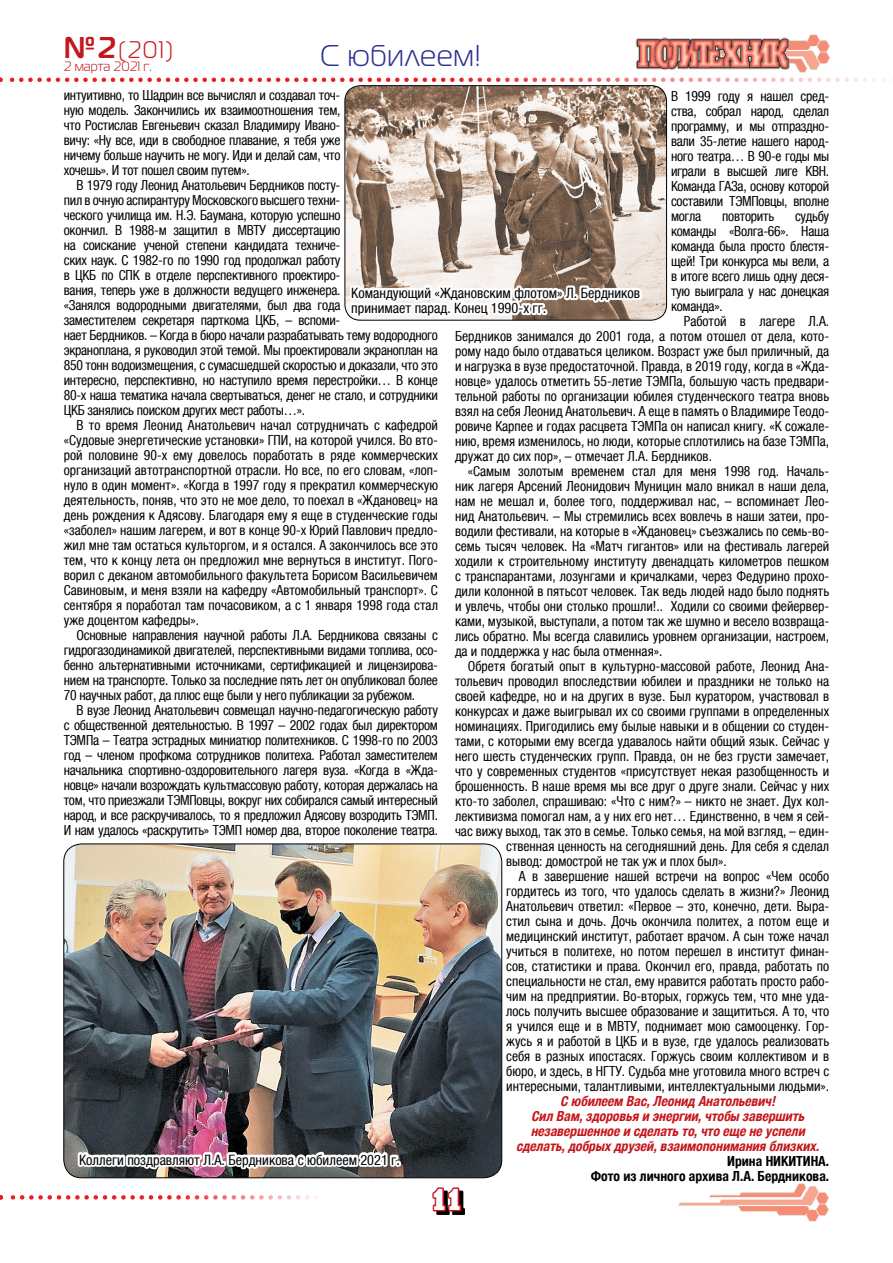
<style>
.page{position:relative;width:893px;height:1263px;background:#fff}
.page>*{position:absolute;margin:0;border:0;box-sizing:border-box;transform-origin:0 0}
.t1{font:30px "Magistral C";letter-spacing:.035em;color:#2e3092}
.t2{font:30px "Xenia Bold Cyrillic";color:#fff}
.t3{font:24px "Magistral C";color:#c4161c}
.t4{font:condensed 14.25px/15px "Helvetica Neue LTCYR";color:#000}
.t5{font:condensed 13.95px/15px "Helvetica Neue LTCYR";color:#000;text-align:justify}
.t6{font:condensed 13.95px/15px "Helvetica Neue LTCYR";letter-spacing:-.02em;color:#000}
.t7{font:italic 700 condensed 13.95px/15px "Helvetica Neue LTCYR";color:#c4161c;text-align:center}
.t8{font:700 condensed 13.95px/15px "Helvetica Neue LTCYR";color:#000;text-align:right}
.t9{font:13.5px "Magistral C";color:#c4161c}
.s1{font-weight:700;font-size:30px}
</style>
<div class="page">
<img style="left:793px;top:34px;width:36px;height:39px">
<img style="left:635px;top:37px;width:158px;height:34px">
<svg style="left:0;top:78px;width:884px;height:4px"></svg>
<img style="left:678px;top:1183px;width:151px;height:39px">
<svg style="left:436px;top:1191px;width:29px;height:24px"></svg>
<svg style="left:432px;top:1187px;width:31px;height:26px"></svg>
<img style="left:345px;top:86px;width:322px;height:234px">
<img style="left:64px;top:844px;width:438px;height:334px">
<img style="left:0;top:1121px;width:401px;height:79px">
<svg style="left:347px;top:259px;width:299px;height:62px"></svg>
<h2 class="t3" style="left:64px;top:37px;width:111px"><span class="s1">№2</span>(201)</h2>
<p class="t9" style="left:64px;top:59px;width:89px">2 марта 2021 г.</p>
<h1 class="t1" style="left:320px;top:39px;width:162px">С юбилеем!</h1>
<p class="t5" style="left:64px;top:88px;width:278px">интуитивно, то Шадрин все вычислял и создавал точ&shy;ную модель. Закончились их взаимоотношения тем, что Ростислав Евгеньевич сказал Владимиру Ивано&shy;вичу: «Ну все, иди в свободное плавание, я тебя уже ничему больше научить не могу. Иди и делай сам, что хочешь». И тот пошел своим путем».</p>
<p class="t6" style="left:64px;top:178px;width:376px;text-indent:13px">В 1979 году Леонид Анатольевич Бердников посту-<br>пил в очную аспирантуру Московского высшего техни-<br>ческого училища им. Н.Э. Баумана, которую успешно<br>окончил. В 1988-м защитил в МВТУ диссертацию<br>на соискание ученой степени кандидата техниче-<br>ских наук. С 1982-го по 1990 год продолжал работу<br>в ЦКБ по СПК в отделе перспективного проектиро-<br>вания, теперь уже в должности ведущего инженера.<br>«Занялся водородными двигателями, был два года<br>заместителем секретаря парткома ЦКБ, – вспоми-<br>нает Бердников. – Когда в бюро начали разрабатывать тему водородного экраноплана, я руководил этой темой. Мы проектировали экраноплан на 850 тонн водоизмещения, с сумасшедшей скоростью и доказали, что это интересно, перспективно, но наступило время перестройки… В конце 80-х наша тематика начала свертываться, денег не стало, и сотрудники ЦКБ занялись поиском других мест работы…».</p>
<p class="t5" style="left:64px;top:418px;width:376px;text-indent:13px">В то время Леонид Анатольевич начал сотрудничать с кафедрой «Судовые энергетические установки» ГПИ, на которой учился. Во вто&shy;рой половине 90-х ему довелось поработать в ряде коммерческих организаций автотранспортной отрасли. Но все, по его словам, «лоп&shy;нуло в один момент». «Когда в 1997 году я прекратил коммерческую деятельность, поняв, что это не мое дело, то поехал в «Ждановец» на день рождения к Адясову. Благодаря ему я еще в студенческие годы «заболел» нашим лагерем, и вот в конце 90-х Юрий Павлович предло&shy;жил мне там остаться культоргом, и я остался. А закончилось все это тем, что к концу лета он предложил мне вернуться в институт. Пого&shy;ворил с деканом автомобильного факультета Борисом Васильевичем Савиновым, и меня взяли на кафедру «Автомобильный транспорт». С сентября я поработал там почасовиком, а с 1 января 1998 года стал уже доцентом кафедры».</p>
<p class="t5" style="left:64px;top:628px;width:376px;text-indent:13px">Основные направления научной работы Л.А. Бердникова связаны с гидрогазодинамикой двигателей, перспективными видами топлива, осо&shy;бенно альтернативными источниками, сертификацией и лицензирова&shy;нием на транспорте. Только за последние пять лет он опубликовал более 70 научных работ, да плюс еще были у него публикации за рубежом.</p>
<p class="t5" style="left:64px;top:703px;width:376px;text-indent:13px">В вузе Леонид Анатольевич совмещал научно-педагогическую работу с общественной деятельностью. В 1997 – 2002 годах был директором ТЭМПа – Театра эстрадных миниатюр политехников. С 1998-го по 2003 год – членом профкома сотрудников политеха. Работал заместителем начальника спортивно-оздоровительного лагеря вуза. «Когда в «Жда&shy;новце» начали возрождать культмассовую работу, которая держалась на том, что приезжали ТЭМПовцы, вокруг них собирался самый интересный народ, и все раскручивалось, то я предложил Адясову возродить ТЭМП.<br>И нам удалось «раскрутить» ТЭМП номер два, второе поколение театра.</p>
<p class="t5" style="left:671px;top:89px;width:160px">В 1999 году я нашел сред&shy;ства, собрал народ, сделал программу, и мы отпраздно&shy;вали 35-летие нашего народ&shy;ного театра… В 90-е годы мы играли в высшей лиге КВН.<br>Команда ГАЗа, основу которой составили ТЭМПовцы, вполне могла</p>
<p class="t5" style="left:671px;top:209px;width:160px;text-indent:124px">судьбу команды «Волга-66». Наша команда была просто блестя&shy;щей! Три конкурса мы вели, а в итоге всего лишь одну деся&shy;тую выиграла у нас донецкая команда».</p>
<p class="t5" style="left:455px;top:314px;width:376px;text-indent:229px">Работой в лагере Л.А.<br>Бердников занимался до 2001 года, а потом отошел от дела, кото&shy;рому надо было отдаваться целиком. Возраст уже был приличный, да и нагрузка в вузе предостаточной. Правда, в 2019 году, когда в «Жда&shy;новце» удалось отметить 55-летие ТЭМПа, большую часть предвари&shy;тельной работы по организации юбилея студенческого театра вновь взял на себя Леонид Анатольевич. А еще в память о Владимире Теодо&shy;ровиче Карпее и годах расцвета ТЭМПа он написал книгу. «К сожале&shy;нию, время изменилось, но люди, которые сплотились на базе ТЭМПа, дружат до сих пор», – отмечает Л.А. Бердников.</p>
<p class="t5" style="left:455px;top:464px;width:376px;text-indent:13px">«Самым золотым временем стал для меня 1998 год. Началь&shy;ник лагеря Арсений Леонидович Муницин мало вникал в наши дела, нам не мешал и, более того, поддерживал нас, – вспоминает Лео&shy;нид Анатольевич. – Мы стремились всех вовлечь в наши затеи, про&shy;водили фестивали, на которые в «Ждановец» съезжались по семь-во&shy;семь тысяч человек. На «Матч гигантов» или на фестиваль лагерей ходили к строительному институту двенадцать километров пешком с транспарантами, лозунгами и кричалками, через Федурино прохо&shy;дили колонной в пятьсот человек. Так ведь людей надо было поднять и увлечь, чтобы они столько прошли!.. Ходили со своими фейервер&shy;ками, музыкой, выступали, а потом так же шумно и весело возвраща&shy;лись обратно. Мы всегда славились уровнем организации, настроем, да и поддержка у нас была отменная».</p>
<p class="t5" style="left:468px;top:659px;width:363px">Обретя богатый опыт в культурно-массовой работе, Леонид Ана-</p>
<p class="t5" style="left:455px;top:674px;width:376px">тольевич проводил впоследствии юбилеи и праздники не только на</p>
<p class="t5" style="left:455px;top:689px;width:376px">своей кафедре, но и на других в вузе. Был куратором, участвовал в</p>
<p class="t5" style="left:455px;top:704px;width:376px">конкурсах и даже выигрывал их со своими группами в определенных</p>
<p class="t5" style="left:455px;top:719px;width:376px">номинациях. Пригодились ему былые навыки и в общении со студен-</p>
<p class="t5" style="left:455px;top:734px;width:376px">тами, с которыми ему всегда удавалось найти общий язык. Сейчас у</p>
<p class="t5" style="left:455px;top:749px;width:376px">него шесть студенческих групп. Правда, он не без грусти замечает,</p>
<p class="t5" style="left:455px;top:764px;width:376px">что у современных студентов «присутствует некая разобщенность и</p>
<p class="t5" style="left:455px;top:779px;width:376px">брошенность. В наше время мы все друг о друге знали. Сейчас у них</p>
<p class="t5" style="left:455px;top:794px;width:376px">кто-то заболел, спрашиваю: «Что с ним?» – никто не знает. Дух кол-</p>
<p class="t5" style="left:455px;top:809px;width:376px">лективизма помогал нам, а у них его нет… Единственно, в чем я сей-</p>
<p class="t5" style="left:455px;top:824px;width:376px">час вижу выход, так это в семье. Только семья, на мой взгляд, – един-</p>
<p class="t5" style="left:506px;top:839px;width:324px">ственная ценность на сегодняшний день. Для себя я сделал</p>
<p class="t5" style="left:506px;top:854px;width:222px">вывод: домострой не так уж и плох был».</p>
<p class="t5" style="left:519px;top:869px;width:312px">А в завершение нашей встречи на вопрос «Чем особо</p>
<p class="t5" style="left:506px;top:884px;width:324px">гордитесь из того, что удалось сделать в жизни?» Леонид</p>
<p class="t5" style="left:506px;top:899px;width:324px">Анатольевич ответил: «Первое – это, конечно, дети. Выра-</p>
<p class="t5" style="left:506px;top:914px;width:324px">стил сына и дочь. Дочь окончила политех, а потом еще и</p>
<p class="t5" style="left:506px;top:929px;width:324px">медицинский институт, работает врачом. А сын тоже начал</p>
<p class="t5" style="left:506px;top:944px;width:324px">учиться в политехе, но потом перешел в институт финан-</p>
<p class="t5" style="left:506px;top:959px;width:324px">сов, статистики и права. Окончил его, правда, работать по</p>
<p class="t5" style="left:506px;top:974px;width:324px">специальности не стал, ему нравится работать просто рабо-</p>
<p class="t5" style="left:506px;top:989px;width:324px">чим на предприятии. Во-вторых, горжусь тем, что мне уда-</p>
<p class="t5" style="left:506px;top:1004px;width:324px">лось получить высшее образование и защититься. А то, что</p>
<p class="t5" style="left:506px;top:1019px;width:324px">я учился еще и в МВТУ, поднимает мою самооценку. Гор-</p>
<p class="t5" style="left:506px;top:1034px;width:324px">жусь я и работой в ЦКБ и в вузе, где удалось реализовать</p>
<p class="t5" style="left:506px;top:1049px;width:324px">себя в разных ипостасях. Горжусь своим коллективом и в</p>
<p class="t5" style="left:506px;top:1064px;width:324px">бюро, и здесь, в НГТУ. Судьба мне уготовила много встреч с</p>
<p class="t5" style="left:506px;top:1079px;width:324px">интересными, талантливыми, интеллектуальными людьми».</p>
<p class="t7" style="left:516px;top:1094px;width:308px">С юбилеем Вас,Леонид Анатольевич!<br>Сил Вам,здоровья и энергии,чтобы завершить незавершенное и сделать то,что еще не успели сделать,добрых друзей,взаимопонимания близких.</p>
<p class="t8" style="left:591px;top:1154px;width:240px">Ирина НИКИТИНА.<br>Фото из личного архива Л.А. Бердникова.</p>
<p class="t6" style="left:722px;top:209px;width:53px">повторить</p>
<p class="t4" style="left:351px;top:285px;width:291px">Командующий «Ждановским флотом» Л. Бердников принимает парад. Конец 1990-х гг.</p>
<p class="t4" style="left:79px;top:1152px;width:322px">Коллеги поздравляют Л.А. Бердникова с юбилеем 2021 г.</p>
<h1 class="t2" style="left:429px;top:1182px;width:36px">11</h1>
</div>
